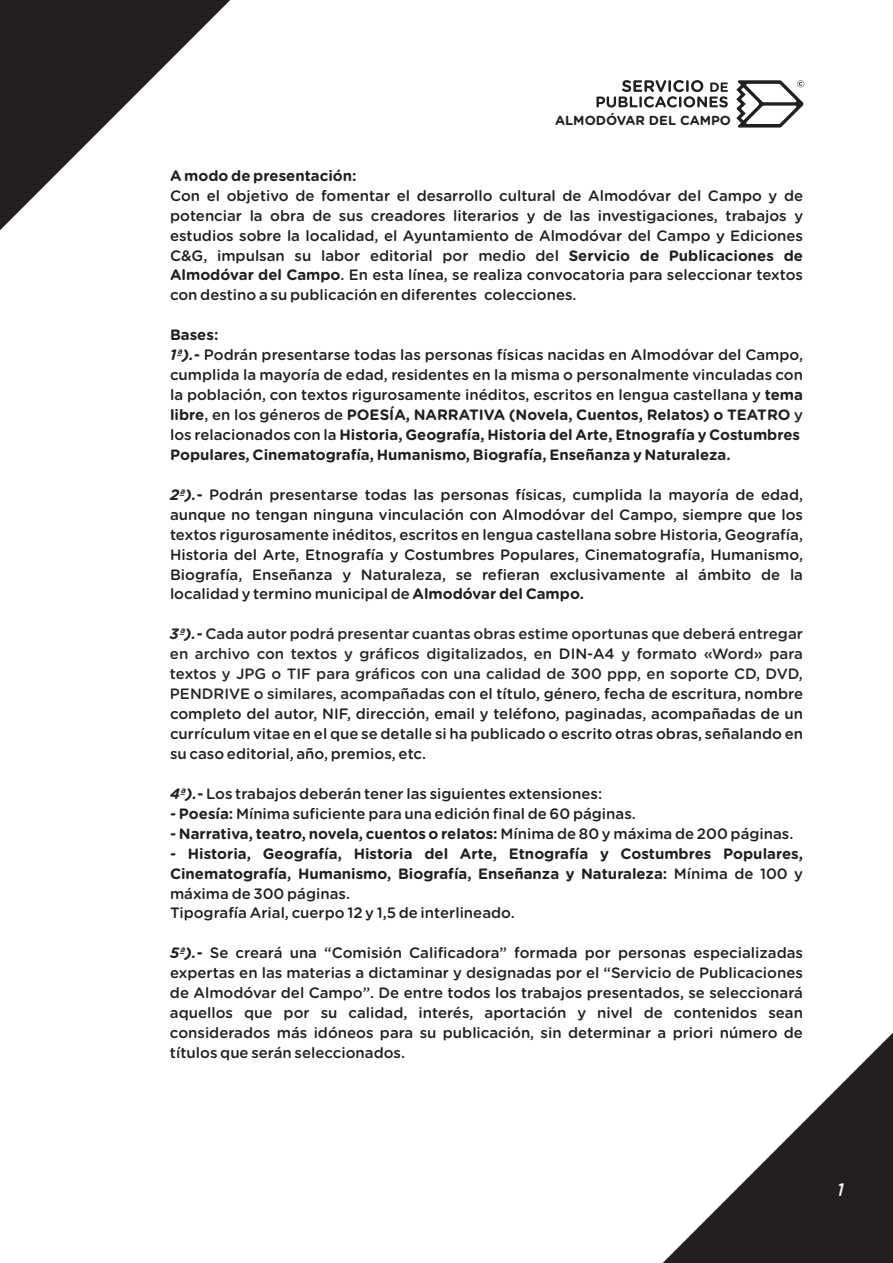
<style>
.page{position:relative;width:893px;height:1263px;background:#fff}
.page>*{position:absolute;margin:0;border:0;box-sizing:border-box;transform-origin:0 0}
.t1{font:italic 500 18px "Gotham Rounded";color:#fff;scale:.89 1}
.t2{font:500 15px/20px "Gotham Rounded";color:#231f20;text-align:justify}
.t3{font:700 15px/20px "Gotham Rounded";color:#231f20}
.t4{font:500 15px "Gotham Rounded";color:#2a2723}
.t5{font:700 13.05px "Gotham Rounded";color:#231f20}
.s1{font-weight:700}
.s2{font-weight:700;font-style:italic}
.s3{color:#231f20}
.s4{color:#2a2723}
.s5{font-weight:500}
</style>
<div class="page">
<svg style="left:0;top:0;width:230px;height:230px"></svg>
<svg style="left:663px;top:1033px;width:230px;height:230px"></svg>
<svg style="left:596px;top:80px;width:132px;height:28px"></svg>
<svg style="left:736px;top:80px;width:68px;height:48px"></svg>
<p class="t5" style="left:555px;top:115px;width:177px">ALMODÓVAR DEL CAMPO</p>
<p class="t3" style="left:170px;top:166px;width:188px">A modo de presentación:</p>
<p class="t2" style="left:170px;top:186px;width:635px">Con el objetivo de fomentar el desarrollo cultural de Almodóvar del Campo y de potenciar la obra de sus creadores literarios y de las investigaciones, trabajos y estudios sobre la localidad, el Ayuntamiento de Almodóvar del Campo y Ediciones C&amp;G, impulsan su labor editorial por medio del <span class="s1">Servicio de Publicaciones de Almodóvar del Campo</span>. En esta línea, se realiza convocatoria para seleccionar textos con destino a su publicación en diferentes colecciones.</p>
<p class="t2" style="left:170px;top:326px;width:635px;text-align:left"><span class="s1">Bases:<br></span><span class="s2">1ª).-</span> Podrán presentarse todas las personas físicas nacidas en Almodóvar del Campo, cumplida la mayoría de edad, residentes en la misma o personalmente vinculadas con la población, con textos rigurosamente inéditos, escritos en lengua castellana y <span class="s1">tema libre</span>, en los géneros de <span class="s1">POESÍA, NARRATIVA (Novela, Cuentos, Relatos) o TEATRO</span> y los relacionados con la <span class="s1">Historia, Geografía, Historia del Arte, Etnografía y Costumbres Populares, Cinematografía, Humanismo, Biografía, Enseñanza y Naturaleza.</span></p>
<p class="t2" style="left:170px;top:485px;width:635px"><span class="s2">2ª).-</span> Podrán presentarse todas las personas físicas, cumplida la mayoría de edad, aunque no tengan ninguna vinculación con Almodóvar del Campo, siempre que los textos rigurosamente inéditos, escritos en lengua castellana sobre Historia, Geografía, Historia del Arte, Etnografía y Costumbres Populares, Cinematografía, Humanismo, Biografía, Enseñanza y Naturaleza, se refieran exclusivamente al ámbito de la localidad y termino municipal de <span class="s1">Almodóvar del Campo.</span></p>
<p class="t4" style="left:170px;top:627px;width:634px"><span class="s2">3ª).-</span> Cada autor podrá presentar cuantas obras estime oportunas que deberá entregar</p>
<p class="t4" style="left:170px;top:667px;width:634px">textos y JPG o TIF para gráficos con una calidad de 300 ppp, en soporte CD, DVD,</p>
<p class="t4" style="left:170px;top:647px;width:634px">en archivo con textos y gráficos digitalizados, en <span class="s3">DIN-A4</span> y formato «Word» para</p>
<p class="t2" style="left:170px;top:685px;width:635px"><span class="s4">PENDRIVE o similares, acompañadas</span> con el título, género, fecha de escritura, nombre completo del autor, NIF, dirección, email y teléfono, paginadas, acompañadas de un currículum vitae en el que se detalle si ha publicado o escrito otras obras, señalando en su caso editorial, año, premios, etc.</p>
<p class="t2" style="left:170px;top:784px;width:434px"><span class="s2">4ª).-</span> Los trabajos deberán tener las siguientes extensiones:</p>
<p class="t2" style="left:170px;top:804px;width:467px"><span class="s1">- Poesía:</span> Mínima suficiente para una edición final de 60 páginas.</p>
<p class="t3" style="left:170px;top:824px;width:625px">- Narrativa, teatro, novela, cuentos o relatos: <span class="s5">Mínima de 80 y máxima de 200 páginas.</span></p>
<p class="t3" style="left:170px;top:844px;width:635px">- Historia, Geografía, Historia del Arte, Etnografía y Costumbres Populares, Cinematografía, Humanismo, Biografía, Enseñanza y Naturaleza: <span class="s5">Mínima de 100 y máxima de 300 páginas.<br>Tipografía Arial, cuerpo 12 y 1,5 de interlineado.</span></p>
<p class="t2" style="left:170px;top:944px;width:635px"><span class="s2">5ª).-</span> Se creará una “Comisión Calificadora” formada por personas especializadas expertas en las materias a dictaminar y designadas por el “Servicio de Publicaciones de Almodóvar del Campo”. De entre todos los trabajos presentados, se seleccionará aquellos que por su calidad, interés, aportación y nivel de contenidos sean considerados más idóneos para su publicación, sin determinar a priori número de títulos que serán seleccionados.</p>
<p class="t1" style="left:837px;top:1182px;width:9px">1</p>
</div>
